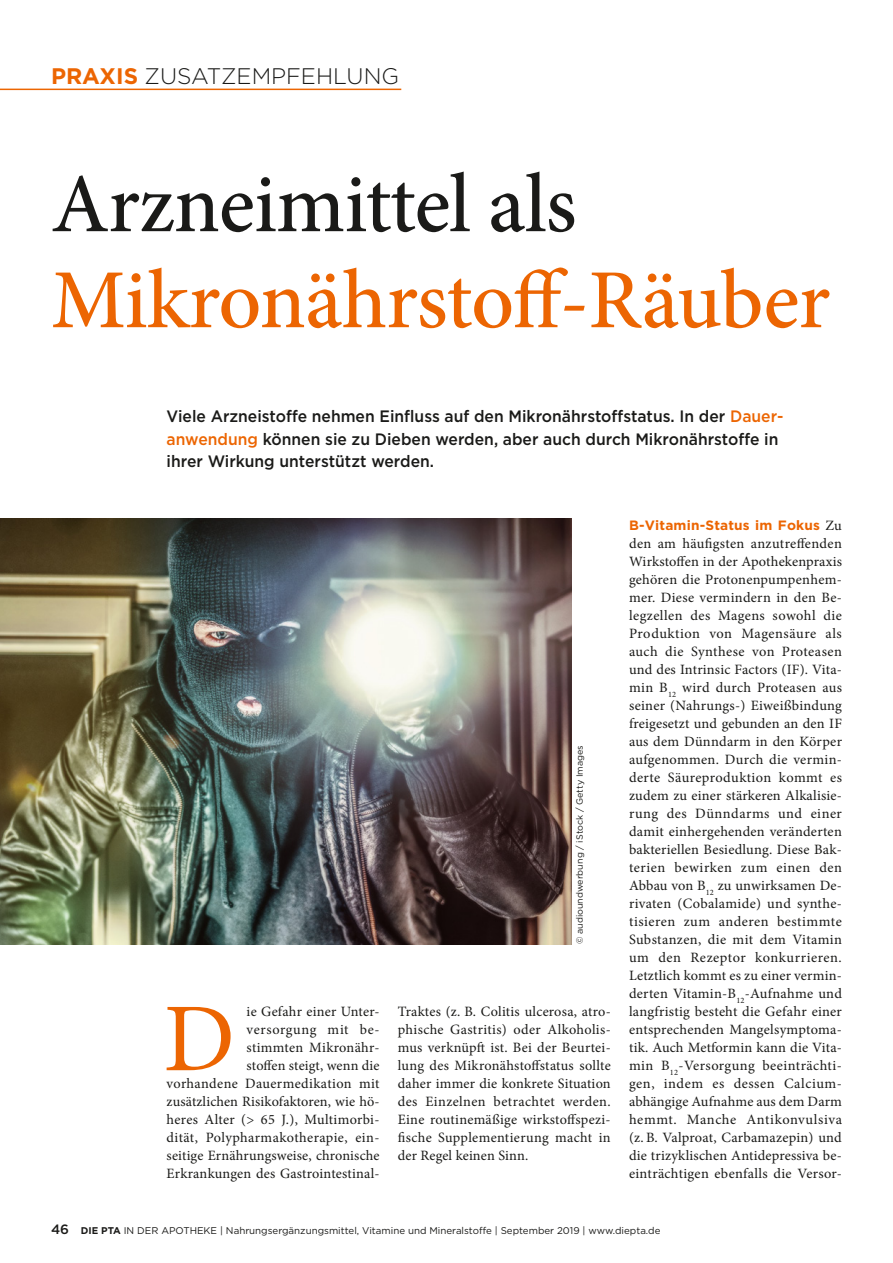
<style>
.page{position:relative;width:893px;height:1263px;background:#fff}
.page>*{position:absolute;margin:0;border:0;box-sizing:border-box;transform-origin:0 0}
.t1{font:97.35px "Minion Pro";color:#ec6502}
.t2{font:500 84px "Minion Pro";letter-spacing:-.015em;color:#ec6502}
.t3{font:500 84px "Minion Pro";letter-spacing:-.015em;color:#1a1a18}
.t4{font:300 22.5px "Gotham";color:#1a1a18}
.t5{font:500 16.5px/22.5px "Gotham";color:#1a1a18;scale:.95 1}
.t6{font:14.25px/18px "Minion Pro";letter-spacing:.015em;color:#1a1a18;text-align:justify}
.t7{font:700 13.5px "Gotham";letter-spacing:.015em;color:#ec6502}
.t8{font:9.75px "Gotham";color:#1a1a18}
.t9{font:9px "Gotham";color:#1a1a18}
.s1{font-weight:700;color:#ec6502}
.s2{color:#ec6502}
.s3{font-family:"Minion Pro";font-weight:400;font-size:14.25px;color:#1a1a18}
.s4{font-weight:500;font-size:13.5px}
.s5{font-weight:700}
</style>
<div class="page">
<hr style="left:0;top:89px;width:401px;height:1px;background:#ec6502">
<img style="left:0;top:518px;width:571px;height:426px">
<h3 class="t4" style="left:51px;top:62px;width:350px"><span class="s1">PRAXIS</span> ZUSATZEMPFEHLUNG</h3>
<h2 class="t3" style="left:51px;top:148px;width:527px">Arzneimittel als</h2>
<h2 class="t2" style="left:51px;top:244px;width:781px">Mikronährstoff-Räuber</h2>
<p class="t5" style="left:167px;top:405px;width:651px">Viele Arzneistoffe nehmen Einfluss auf den Mikronährstoffstatus. In der <span class="s2">Dauer&shy;anwendung</span> können sie zu Dieben werden, aber auch durch Mikronährstoffe in ihrer Wirkung unterstützt werden.</p>
<p class="t9" style="left:574px;top:944px;width:201px;rotate:-90deg">© audioundwerbung / iStock / Getty Images</p>
<p class="t6" style="left:167px;top:1003px;width:214px;text-align:right">ie Gefahr einer Unter-<br>versorgung mit be-<br>stimmten Mikronähr-<br>stoffen steigt, wenn die<br>vorhandene Dauermedikation mit zusätzlichen Risikofaktoren, wie hö&shy;heres Alter (&gt; 65 J.), Multimorbi&shy;dität, Polypharmakotherapie, ein&shy;seitige Ernährungsweise, chronische<br>Erkrankungen des Gastrointestinal-</p>
<p class="t6" style="left:398px;top:1003px;width:214px">Traktes (z. B. Colitis ulcerosa, atro&shy;phische Gastritis) oder Alkoholis&shy;mus verknüpft ist. Bei der Beurtei&shy;lung des Mikronähstoffstatus sollte daher immer die konkrete Situation des Einzelnen betrachtet werden.<br>Eine routinemäßige wirkstoffspezi&shy;fische Supplementierung macht in der Regel keinen Sinn.</p>
<h1 class="t1" style="left:163px;top:974px;width:73px">D</h1>
<p class="t7" style="left:629px;top:516px;width:214px">B-Vitamin-Status im Fokus <span class="s3">Zu</span></p>
<p class="t6" style="left:629px;top:535px;width:215px">den am häufigsten anzutref-fenden Wirkstoffen in der Apothekenpraxis gehören die Protonenpumpenhem&shy;mer. Diese vermindern in den Be&shy;legzellen des Magens sowohl die Produktion von Magensäure als auch die Synthese von Proteasen und des Intrinsic Factors (IF). Vita&shy;min B<sub>12</sub> wird durch Proteasen aus seiner (Nahrungs-) Eiweißbindung freigesetzt und gebunden an den IF aus dem Dünndarm in den Körper aufgenommen. Durch die vermin&shy;derte Säureproduktion kommt es zudem zu einer stärkeren Alkalisie&shy;rung des Dünndarms und einer damit einhergehenden veränderten bakteriellen Besiedlung. Diese Bak&shy;terien bewirken zum einen den Abbau von B<sub>12</sub> zu unwirksamen De&shy;rivaten (Cobalamide) und synthe&shy;tisieren zum anderen bestimmte Substanzen, die mit dem Vitamin um den Rezeptor konkurrieren.<br>Letztlich kommt es zu einer vermin&shy;derten Vitamin-B<sub>12</sub>-Aufnahme und langfristig besteht die Gefahr einer entsprechenden Mangelsymptoma&shy;tik. Auch Metformin kann die Vita&shy;min B<sub>12</sub>-Versorgung beeinträchti&shy;gen, indem es dessen Calcium&shy;abhängige Aufnahme aus dem Darm hemmt. Manche Antikonvulsiva (z. B. Valproat, Carbamazepin) und die trizyklischen Antidepressiva be&shy;einträchtigen ebenfalls die Versor-</p>
<p class="t8" style="left:51px;top:1224px;width:611px"><span class="s4">46</span> <span class="s5">DIE PTA</span> IN DER APOTHEKE | Nahrungsergänzungsmittel, Vitamine und Mineralstoffe | September 2019 | www.diepta.de</p>
</div>
